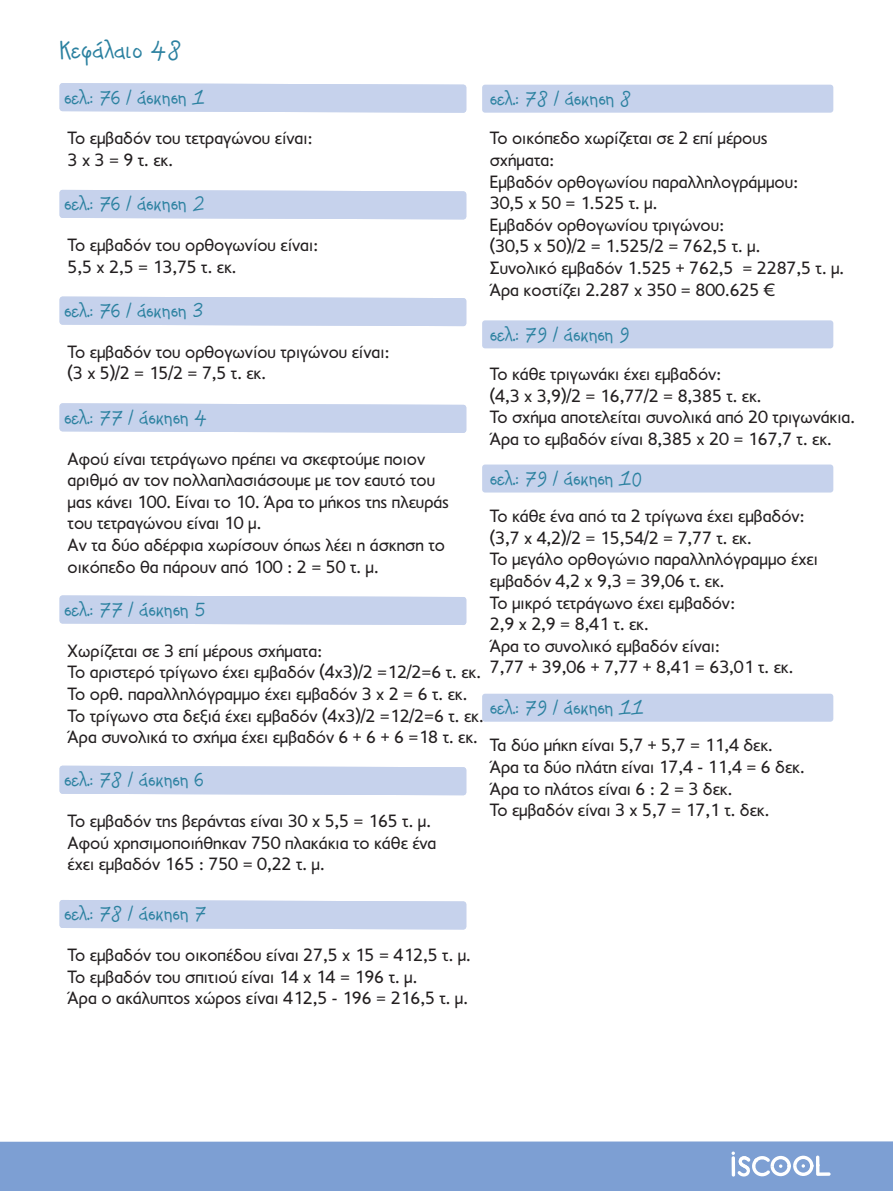
<style>
.page{position:relative;width:893px;height:1191px;background:#fff}
.page>*{position:absolute;margin:0;border:0;box-sizing:border-box;transform-origin:0 0}
.t1{font:27px "PF Kids Pro Grade Five";letter-spacing:.02em;color:#2b81a0}
.t2{font:21.6px "PF Kids Pro Grade Five";color:#2b81a0}
.t3{font:18px/21.6px "PF Transport";color:#231f20}
</style>
<div class="page">
<svg style="left:60px;top:83px;width:406px;height:30px;background:#c9d4ec"></svg>
<div style="left:0;top:1141px;width:893px;height:50px;background:#7d9fd3"></div>
<svg style="left:731px;top:1151px;width:100px;height:26px"></svg>
<div style="left:60px;top:190px;width:406px;height:29px;background:#c6d2ec"></div>
<div style="left:60px;top:297px;width:406px;height:29px;background:#c6d2ec"></div>
<svg style="left:60px;top:403px;width:406px;height:30px;background:#c9d4ec"></svg>
<svg style="left:60px;top:595px;width:406px;height:30px;background:#c9d4ed"></svg>
<svg style="left:60px;top:765px;width:406px;height:30px;background:#c9d4ed"></svg>
<div style="left:60px;top:900px;width:406px;height:29px;background:#c6d2ec"></div>
<div style="left:482px;top:85px;width:351px;height:28px;background:#c6d2ec;border-radius:3px"></div>
<div style="left:482px;top:320px;width:351px;height:28px;background:#c6d2ec;border-radius:3px"></div>
<div style="left:482px;top:464px;width:351px;height:28px;background:#c6d2ec;border-radius:3px"></div>
<div style="left:482px;top:693px;width:351px;height:28px;background:#c6d2ec;border-radius:3px"></div>
<h1 class="t1" style="left:59px;top:28px;width:124px">Κεφάλαιο 48</h1>
<p class="t2" style="left:64px;top:79px;width:142px">σελ.: 76 / άσκηση 1</p>
<p class="t2" style="left:99px;top:79px;width:24px">39</p>
<p class="t2" style="left:490px;top:81px;width:143px">σελ.: 78 / άσκηση 8</p>
<p class="t3" style="left:68px;top:127px;width:247px">Το εµβαδόν του τετραγώνου είναι:<br>3 χ 3 = 9 τ. εκ.</p>
<p class="t3" style="left:490px;top:127px;width:356px">Το οικόπεδο χωρίζεται σε 2 επί µέρους<br>σχήµατα:<br>Εµβαδόν ορθογωνίου παραλληλογράµµου:<br>30,5 χ 50 = 1.525 τ. µ.<br>Εµβαδόν ορθογωνίου τριγώνου:<br>(30,5 χ 50)/2 = 1.525/2 = 762,5 τ. µ.<br>Συνολικό εµβαδόν 1.525 + 762,5 = 2287,5 τ. µ.<br>Άρα κοστίζει 2.287 χ 350 = 800.625 €</p>
<p class="t2" style="left:64px;top:186px;width:142px">σελ.: 76 / άσκηση 2</p>
<p class="t3" style="left:68px;top:234px;width:252px">Το εµβαδόν του ορθογωνίου είναι:<br>5,5 χ 2,5 = 13,75 τ. εκ.</p>
<p class="t2" style="left:99px;top:293px;width:24px">39</p>
<p class="t2" style="left:192px;top:293px;width:14px">1</p>
<p class="t2" style="left:99px;top:186px;width:24px">39</p>
<p class="t2" style="left:192px;top:186px;width:14px">1</p>
<p class="t2" style="left:64px;top:293px;width:141px">σελ.: 76 / άσκηση 3</p>
<p class="t3" style="left:68px;top:341px;width:324px">Το εµβαδόν του ορθογωνίου τριγώνου είναι: (3 χ 5)/2 = 15/2 = 7,5 τ. εκ.</p>
<p class="t2" style="left:99px;top:399px;width:24px">39</p>
<p class="t2" style="left:192px;top:399px;width:14px">1</p>
<p class="t2" style="left:490px;top:317px;width:142px">σελ.: 79 / άσκηση 9</p>
<p class="t3" style="left:490px;top:363px;width:367px">Το κάθε τριγωνάκι έχει εµβαδόν:<br>(4,3 χ 3,9)/2 = 16,77/2 = 8,385 τ. εκ.<br>Το σχήµα αποτελείται συνολικά από 20 τριγωνάκια.<br>Άρα το εµβαδόν είναι 8,385 χ 20 = 167,7 τ. εκ.</p>
<p class="t2" style="left:64px;top:399px;width:144px">σελ.: 77 / άσκηση 4</p>
<p class="t3" style="left:68px;top:448px;width:383px">Αφού είναι τετράγωνο πρέπει να σκεφτούµε ποιον αριθµό αν τον πολλαπλασιάσουµε µε τον εαυτό του µας κάνει 100. Είναι το 10. Άρα το µήκος της πλευράς του τετραγώνου είναι 10 µ.<br>Αν τα δύο αδέρφια χωρίσουν όπως λέει η άσκηση το οικόπεδο θα πάρουν από 100 : 2 = 50 τ. µ.</p>
<p class="t2" style="left:99px;top:592px;width:24px">39</p>
<p class="t2" style="left:192px;top:592px;width:14px">1</p>
<p class="t2" style="left:490px;top:461px;width:154px">σελ.: 79 / άσκηση 10</p>
<p class="t3" style="left:490px;top:505px;width:329px">Το κάθε ένα από τα 2 τρίγωνα έχει εµβαδόν: (3,7 χ 4,2)/2 = 15,54/2 = 7,77 τ. εκ.<br>Το µεγάλο ορθογώνιο παραλληλόγραµµο έχει εµβαδόν 4,2 χ 9,3 = 39,06 τ. εκ.<br>Το µικρό τετράγωνο έχει εµβαδόν:<br>2,9 χ 2,9 = 8,41 τ. εκ.<br>Άρα το συνολικό εµβαδόν είναι:<br>7,77 + 39,06 + 7,77 + 8,41 = 63,01 τ. εκ.</p>
<p class="t2" style="left:64px;top:592px;width:143px">σελ.: 77 / άσκηση 5</p>
<p class="t3" style="left:68px;top:640px;width:418px">Χωρίζεται σε 3 επί µέρους σχήµατα:<br>Το αριστερό τρίγωνο έχει εµβαδόν (4χ3)/2 =12/2=6 τ. εκ.<br>Το ορθ. παραλληλόγραµµο έχει εµβαδόν 3 χ 2 = 6 τ. εκ.<br>Το τρίγωνο στα δεξιά έχει εµβαδόν (4χ3)/2 =12/2=6 τ. εκ.<br>Άρα συνολικά το σχήµα έχει εµβαδόν 6 + 6 + 6 =18 τ. εκ.</p>
<p class="t2" style="left:99px;top:762px;width:24px">39</p>
<p class="t2" style="left:192px;top:762px;width:14px">1</p>
<p class="t2" style="left:490px;top:690px;width:155px">σελ.: 79 / άσκηση 11</p>
<p class="t3" style="left:490px;top:734px;width:316px">Τα δύο µήκη είναι 5,7 + 5,7 = 11,4 δεκ.<br>Άρα τα δύο πλάτη είναι 17,4 - 11,4 = 6 δεκ.<br>Άρα το πλάτος είναι 6 : 2 = 3 δεκ.<br>Το εµβαδόν είναι 3 χ 5,7 = 17,1 τ. δεκ.</p>
<p class="t2" style="left:64px;top:762px;width:141px">σελ.: 78 / άσκηση 6</p>
<p class="t3" style="left:68px;top:810px;width:370px">Το εµβαδόν της βεράντας είναι 30 χ 5,5 = 165 τ. µ.<br>Αφού χρησιµοποιήθηκαν 750 πλακάκια το κάθε ένα έχει εµβαδόν 165 : 750 = 0,22 τ. µ.</p>
<p class="t2" style="left:99px;top:896px;width:24px">39</p>
<p class="t2" style="left:192px;top:896px;width:14px">1</p>
<p class="t2" style="left:64px;top:896px;width:143px">σελ.: 78 / άσκηση 7</p>
<p class="t3" style="left:68px;top:944px;width:405px">Το εµβαδόν του οικοπέδου είναι 27,5 χ 15 = 412,5 τ. µ.<br>Το εµβαδόν του σπιτιού είναι 14 χ 14 = 196 τ. µ.<br>Άρα ο ακάλυπτος χώρος είναι 412,5 - 196 = 216,5 τ. µ.</p>
</div>
